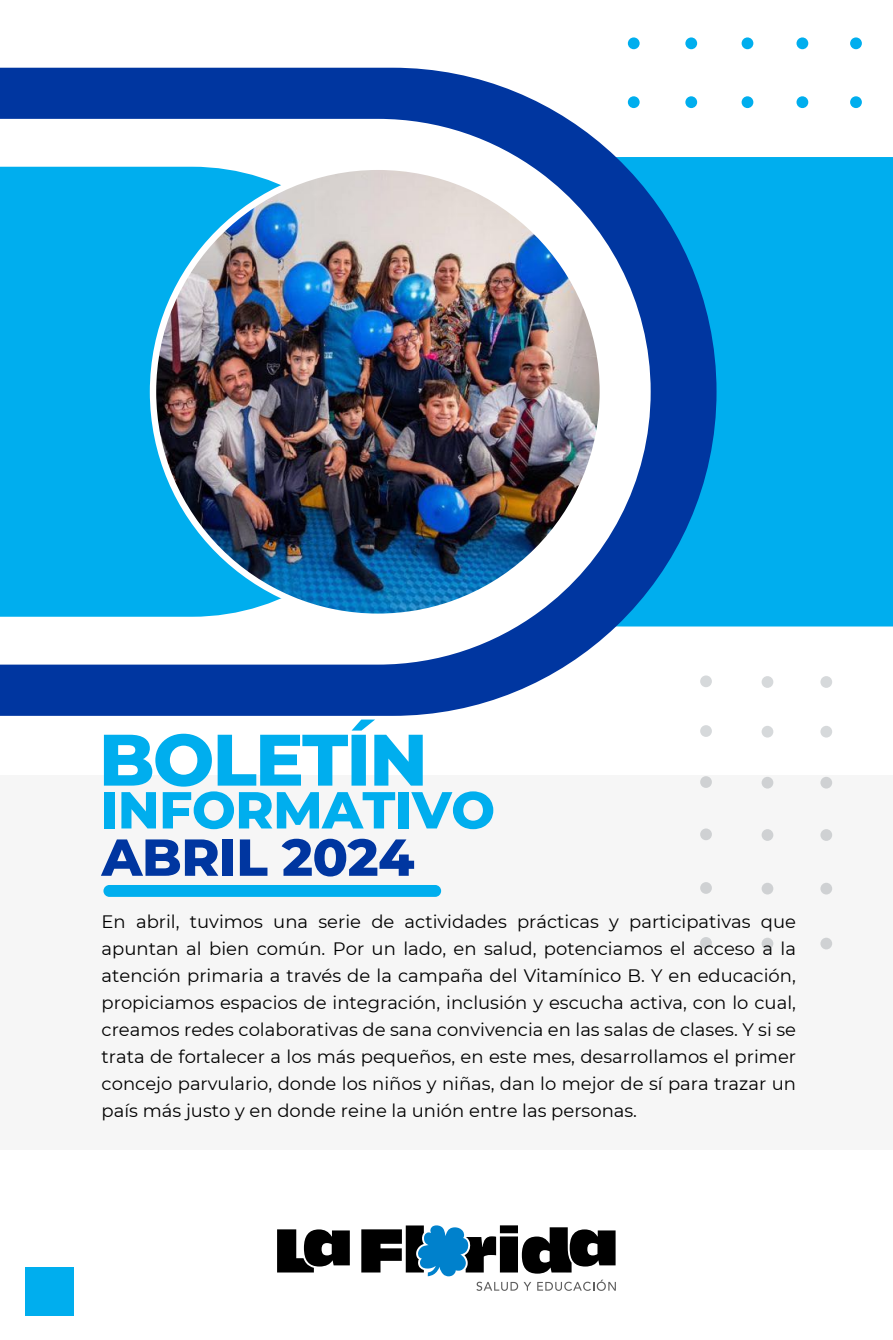
<style>
.page{position:relative;width:893px;height:1340px;background:#fff}
.page>*{position:absolute;margin:0;border:0;box-sizing:border-box;transform-origin:0 0}
.t1{font:800 72.67px "Montserrat";letter-spacing:-.025em;color:#00aeee}
.t2{font:800 51.98px "Montserrat";letter-spacing:-.01em;color:#00aeee}
.t3{font:800 51.98px "Montserrat";letter-spacing:-.01em;color:#0036a0}
.t4{font:18px/27px "Montserrat";color:#000;text-align:justify}
</style>
<div class="page">
<div style="left:716px;top:157px;width:177px;height:469px;background:#00aeee"></div>
<div style="left:0;top:775px;width:893px;height:375px;background:#f6f6f6"></div>
<svg style="left:0;top:68px;width:716px;height:648px;fill:#0036a0"></svg>
<svg style="left:0;top:119px;width:651px;height:545px"></svg>
<div style="left:0;top:167px;width:338px;height:449px;background:#00aeee"></div>
<div style="left:103px;top:885px;width:338px;height:11px;background:#00aeee;border-radius:6px"></div>
<div style="left:700px;top:675px;width:12px;height:12px;background:#d6d9db;border-radius:50%"></div>
<div style="left:762px;top:676px;width:11px;height:12px;background:#d6d9db;border-radius:50%"></div>
<div style="left:820px;top:676px;width:12px;height:12px;background:#d6d9db;border-radius:50%"></div>
<div style="left:700px;top:725px;width:12px;height:12px;background:#d6d9db;border-radius:50%"></div>
<div style="left:762px;top:725px;width:11px;height:12px;background:#d6d9db;border-radius:50%"></div>
<svg style="left:820px;top:725px;width:12px;height:12px"></svg>
<div style="left:700px;top:776px;width:12px;height:12px;background:#cfd1d3;border-radius:50%"></div>
<div style="left:762px;top:776px;width:11px;height:12px;background:#cfd1d3;border-radius:50%"></div>
<svg style="left:820px;top:776px;width:12px;height:12px"></svg>
<div style="left:700px;top:828px;width:12px;height:12px;background:#cfd1d3;border-radius:50%"></div>
<div style="left:762px;top:829px;width:11px;height:12px;background:#cfd1d3;border-radius:50%"></div>
<div style="left:820px;top:829px;width:12px;height:12px;background:#cfd1d3;border-radius:50%"></div>
<div style="left:700px;top:882px;width:12px;height:11px;background:#cfd1d3;border-radius:50%"></div>
<div style="left:762px;top:882px;width:11px;height:12px;background:#cfd1d3;border-radius:50%"></div>
<svg style="left:820px;top:882px;width:12px;height:12px"></svg>
<div style="left:700px;top:937px;width:12px;height:11px;background:#cfd1d3;border-radius:50%"></div>
<div style="left:762px;top:937px;width:11px;height:12px;background:#cfd1d3;border-radius:50%"></div>
<svg style="left:820px;top:937px;width:12px;height:12px"></svg>
<div style="left:850px;top:37px;width:12px;height:12px;background:#00aeee;border-radius:50%"></div>
<div style="left:850px;top:96px;width:12px;height:12px;background:#00aeee;border-radius:50%"></div>
<div style="left:796px;top:37px;width:12px;height:12px;background:#00aeee;border-radius:50%"></div>
<div style="left:796px;top:96px;width:12px;height:12px;background:#00aeee;border-radius:50%"></div>
<div style="left:742px;top:37px;width:11px;height:12px;background:#00aeee;border-radius:50%"></div>
<div style="left:742px;top:96px;width:11px;height:12px;background:#00aeee;border-radius:50%"></div>
<div style="left:685px;top:37px;width:12px;height:12px;background:#00aeee;border-radius:50%"></div>
<div style="left:685px;top:96px;width:12px;height:12px;background:#00aeee;border-radius:50%"></div>
<div style="left:628px;top:37px;width:12px;height:12px;background:#00aeee;border-radius:50%"></div>
<div style="left:628px;top:96px;width:12px;height:12px;background:#00aeee;border-radius:50%"></div>
<div style="left:25px;top:1266px;width:49px;height:49px;background:#00aeee"></div>
<svg style="left:277px;top:1229px;width:73px;height:43px"></svg>
<svg style="left:361px;top:1225px;width:255px;height:65px"></svg>
<img style="left:153px;top:167px;width:450px;height:449px;border-radius:225px">
<h1 class="t1" style="left:99px;top:706px;width:330px">BOLETÍN</h1>
<h2 class="t2" style="left:101px;top:772px;width:396px">INFORMATIVO</h2>
<h2 class="t3" style="left:102px;top:819px;width:314px">ABRIL 2024</h2>
<p class="t4" style="left:102px;top:907px;width:696px">En abril, tuvimos una serie de actividades prácticas y participativas que apuntan al bien común. Por un lado, en salud, potenciamos el acceso a la atención primaria a través de la campaña del Vitamínico B. Y en educación, propiciamos espacios de integración, inclusión y escucha activa, con lo cual, creamos redes colaborativas de sana convivencia en las salas de clases. Y si se trata de fortalecer a los más pequeños, en este mes, desarrollamos el primer concejo parvulario, donde los niños y niñas, dan lo mejor de sí para trazar un país más justo y en donde reine la unión entre las personas.</p>
</div>
